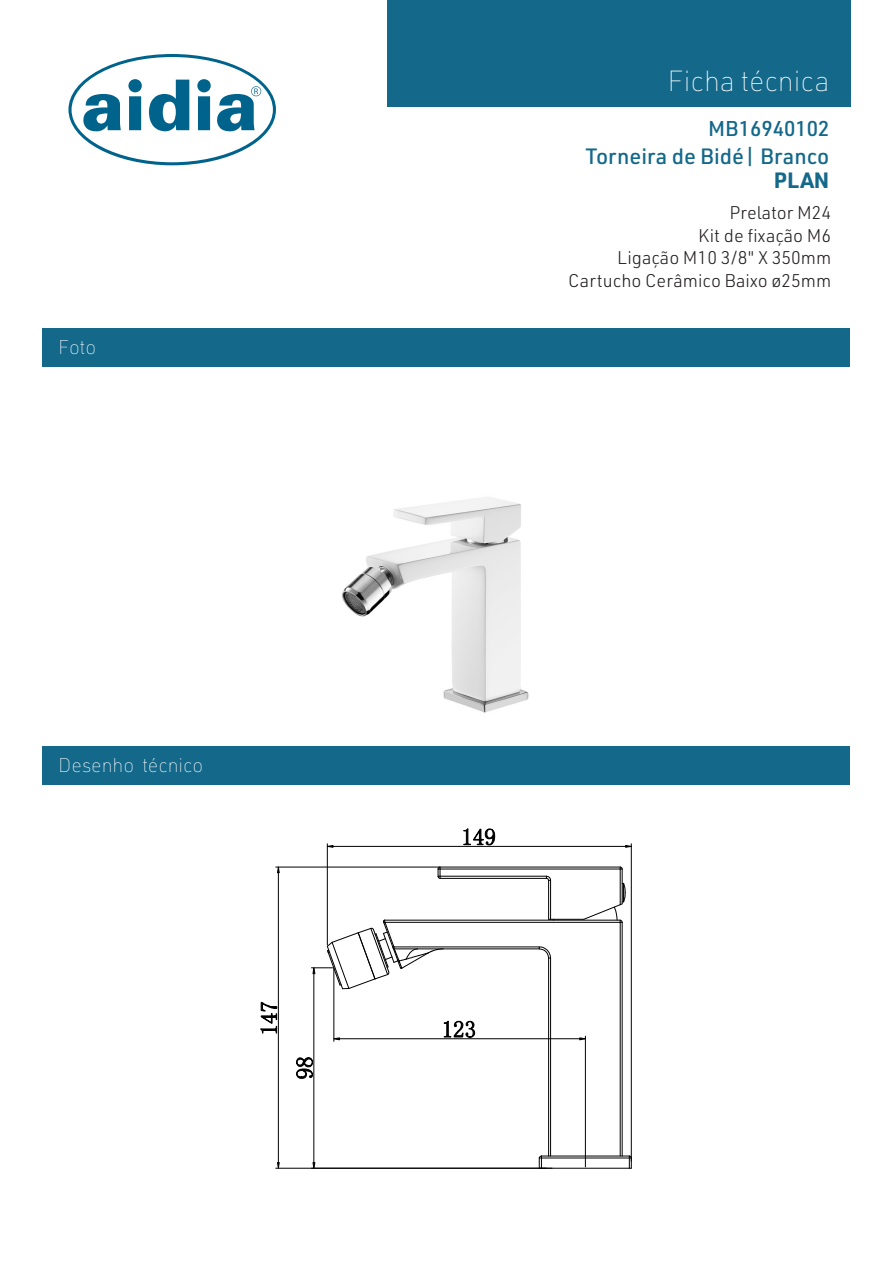
<style>
.page{position:relative;width:893px;height:1263px;background:#fff}
.page>*{position:absolute;margin:0;border:0;box-sizing:border-box;transform-origin:0 0}
.t1{font:100 28.5px "URWDIN";color:#fff}
.t2{font:500 21.75px "URWDIN";color:#14688a}
.t3{font:700 21.75px "URWDIN";color:#14688a}
.t4{font:500 21px "URWDIN";color:#14688a}
.t5{font:100 19.5px "URWDIN";color:#fff}
.t6{font:300 18px "URWDIN";color:#231f20}
</style>
<div class="page">
<svg style="left:68px;top:54px;width:208px;height:111px"></svg>
<div style="left:387px;top:0;width:464px;height:106px;background:#14688a"></div>
<div style="left:43px;top:328px;width:807px;height:39px;background:#14688a"></div>
<div style="left:43px;top:746px;width:807px;height:39px;background:#14688a"></div>
<img style="left:342px;top:497px;width:187px;height:216px">
<hr style="left:550px;top:958px;width:1px;height:198px;background:#000">
<hr style="left:548px;top:958px;width:1px;height:198px;background:#000">
<hr style="left:622px;top:922px;width:1px;height:234px;background:#000">
<hr style="left:620px;top:922px;width:1px;height:234px;background:#000">
<svg style="left:539px;top:1155px;width:93px;height:14px"></svg>
<hr style="left:334px;top:969px;width:1px;height:72px;background:#000">
<hr style="left:585px;top:1036px;width:1px;height:131px;background:#000">
<hr style="left:339px;top:1038px;width:241px;height:1px;background:#000">
<svg style="left:333px;top:1037px;width:7px;height:3px"></svg>
<svg style="left:579px;top:1037px;width:7px;height:3px"></svg>
<svg style="left:443px;top:1020px;width:32px;height:18px"></svg>
<hr style="left:311px;top:1168px;width:241px;height:1px;background:#000">
<hr style="left:314px;top:974px;width:1px;height:188px;background:#000">
<svg style="left:311px;top:866px;width:315px;height:123px"></svg>
<svg style="left:312px;top:1162px;width:4px;height:6px"></svg>
<svg style="left:296px;top:1057px;width:17px;height:22px"></svg>
<hr style="left:276px;top:867px;width:164px;height:1px;background:#000">
<hr style="left:276px;top:1168px;width:270px;height:1px;background:#000">
<hr style="left:278px;top:873px;width:1px;height:289px;background:#000">
<svg style="left:277px;top:866px;width:3px;height:7px"></svg>
<svg style="left:277px;top:1162px;width:3px;height:7px"></svg>
<svg style="left:260px;top:1002px;width:18px;height:32px"></svg>
<hr style="left:631px;top:844px;width:1px;height:317px;background:#000">
<hr style="left:327px;top:844px;width:1px;height:101px;background:#000">
<hr style="left:333px;top:846px;width:293px;height:1px;background:#000">
<svg style="left:625px;top:845px;width:7px;height:3px"></svg>
<svg style="left:327px;top:845px;width:7px;height:3px"></svg>
<svg style="left:463px;top:828px;width:32px;height:18px"></svg>
<p class="t5" style="left:58px;top:335px;width:40px">Foto</p>
<p class="t5" style="left:58px;top:753px;width:146px">Desenho técnico</p>
<p class="t1" style="left:668px;top:62px;width:163px">Ficha técnica</p>
<p class="t4" style="left:708px;top:115px;width:123px">MB16940102</p>
<p class="t2" style="left:586px;top:142px;width:245px">Torneira de Bidé| Branco</p>
<p class="t3" style="left:774px;top:166px;width:57px">PLAN</p>
<p class="t6" style="left:729px;top:201px;width:103px">Prelator M24</p>
<p class="t6" style="left:698px;top:223px;width:135px">Kit de fixação M6</p>
<p class="t6" style="left:617px;top:246px;width:216px">Ligação M10 3/8" X 350mm</p>
<p class="t6" style="left:568px;top:268px;width:265px">Cartucho Cerâmico Baixo ø25mm</p>
</div>
